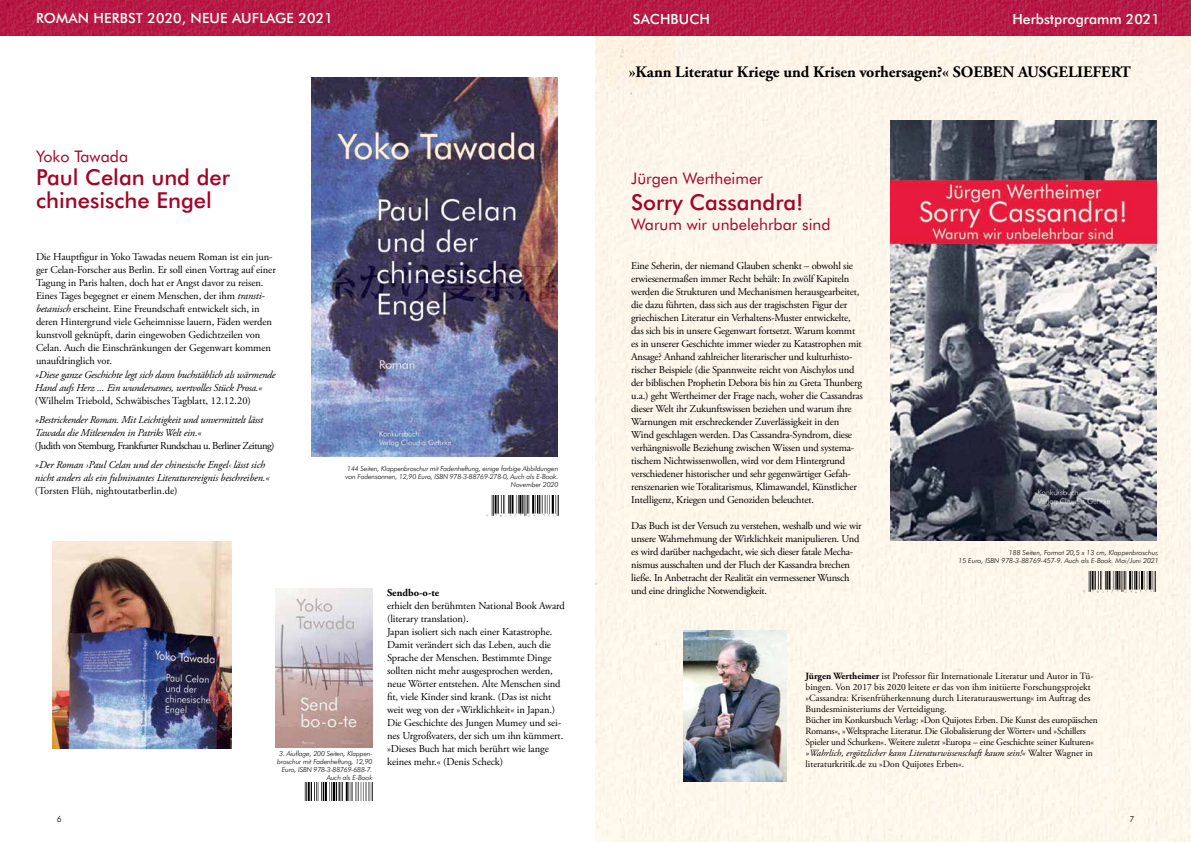
<style>
.page{position:relative;width:1191px;height:842px;background:#fff}
.page>*{position:absolute;margin:0;border:0;box-sizing:border-box;transform-origin:0 0}
.t1{font:500 22px/23px "Futura BT";color:#a10528}
.t2{font:700 16px "Adobe Garamond Pro";letter-spacing:-.005em;color:#000}
.t3{font:16px "Futura BT";color:#a10528}
.t4{font:500 14px "Futura BT";letter-spacing:.01em;color:#fff}
.t5{font:10.5px/13px "Adobe Garamond Pro";letter-spacing:-.02em;color:#000}
.t6{font:italic 10.5px/13px "Adobe Garamond Pro";letter-spacing:-.02em;color:#000}
.t7{font:10.5px "Adobe Garamond Pro";color:#000}
.t8{font:10.5px "Adobe Garamond Pro";letter-spacing:-.05em;color:#000}
.t9{font:700 10.5px "Adobe Garamond Pro";color:#000}
.t10{font:9.5px/11px "Adobe Garamond Pro";color:#000}
.t11{font:300 8.5px "Futura BT";color:#000}
.t12{font:italic 300 7px/8px "Futura BT";letter-spacing:-.015em;color:#000;text-align:right}
.s1{font-style:italic}
.s2{font-weight:700}
</style>
<div class="page">
<div style="left:595px;top:36px;width:596px;height:806px;background:#fef6eb"></div>
<img style="left:1081px;top:571px;width:74px;height:23px">
<img style="left:683px;top:630px;width:104px;height:151px">
<img style="left:891px;top:121px;width:265px;height:420px">
<img style="left:486px;top:495px;width:73px;height:22px">
<img style="left:311px;top:78px;width:246px;height:378px">
<img style="left:276px;top:589px;width:96px;height:158px">
<img style="left:304px;top:783px;width:68px;height:18px">
<img style="left:52px;top:542px;width:179px;height:206px">
<img style="left:0;top:0;width:1191px;height:36px">
<h3 class="t4" style="left:36px;top:10px;width:93px">Roman Herbst</h3>
<h3 class="t4" style="left:147px;top:10px;width:187px">2020, n eue Auflage 2021</h3>
<h3 class="t4" style="left:633px;top:11px;width:79px">SACHBUCH</h3>
<h3 class="t4" style="left:1012px;top:11px;width:149px">Herbstprogramm 2021</h3>
<h2 class="t3" style="left:36px;top:146px;width:93px">Yoko Tawada</h2>
<h1 class="t1" style="left:36px;top:165px;width:195px">Paul Celan und der chinesische Engel</h1>
<p class="t5" style="left:36px;top:251px;width:241px">Die Hauptfigur in Yoko Tawadas neuem Roman ist ein jun&shy;ger Celan-Forscher aus Berlin. Er soll einen Vortrag auf einer Tagung in Paris halten, doch hat er Angst davor zu reisen.<br>Eines Tages begegnet er einem Menschen, der ihm <span class="s1">transti&shy;betanisch</span> erscheint. Eine Freundschaft entwickelt sich, in deren Hintergrund viele Geheimnisse lauern, Fäden werden kunstvoll geknüpft, darin eingewoben Gedichtzeilen von Celan. Auch die Einschränkungen der Gegenwart kommen unaufdringlich vor.</p>
<p class="t6" style="left:35px;top:369px;width:242px">»Diese ganze Geschichte legt sich dann buchstäblich als wärmende<br>Hand aufs Herz ... Ein wundersames, wertvolles Stück Prosa.«</p>
<p class="t7" style="left:35px;top:395px;width:217px">(Wilhelm Triebold, Schwäbisches Tagblatt, 12.12.20)</p>
<p class="t6" style="left:35px;top:414px;width:230px">»Bestrickender Roman. Mit Leichtigkeit und unvermittelt lässt<br>Tawada die Mitlesenden in Patriks Welt ein.«</p>
<p class="t8" style="left:35px;top:439px;width:241px">(Judith von Sternburg, Frankfurter Rundschau u. Berliner Zeitung)</p>
<p class="t6" style="left:35px;top:458px;width:236px">»Der Roman ›Paul Celan und der chinesische Engel‹ lässt sich nicht anders als ein fulminantes Literaturereignis beschreiben.«</p>
<p class="t7" style="left:35px;top:484px;width:144px">(Torsten Flüh, nightoutatberlin.de)</p>
<p class="t12" style="left:346px;top:464px;width:214px">144 Seiten, Klappenbroschur mit Fadenheftung, einige farbige Abbildungen von Fadensonnen, 12,90 Euro, ISBN 978-3-88769-278-0, Auch als E-Book.<br>November 2020</p>
<p class="t11" style="left:57px;top:814px;width:6px">6</p>
<p class="t12" style="left:277px;top:749px;width:97px">3. Aiuflage, 200 Seiten, Klappen&shy;broschur mit Fadenheftung, 12,90<br>Euro, ISBN 978-3-88769-688-7.<br>Auch als E-Book</p>
<p class="t9" style="left:387px;top:587px;width:54px">Sendbo-o-te</p>
<p class="t5" style="left:387px;top:600px;width:179px">erhielt den berühmten National Book Award (literary translation).<br>Japan isoliert sich nach einer Katastrophe.<br>Damit verändert sich das Leben, auch die Sprache der Menschen. Bestimmte Dinge sollten nicht mehr ausgesprochen werden, neue Wörter entstehen. Alte Menschen sind fit, viele Kinder sind krank. (Das ist nicht weit weg von der »Wirklichkeit« in Japan.)<br>Die Geschichte des Jungen Mumey und sei&shy;nes Urgroßvaters, der sich um ihn kümmert. »Dieses Buch hat mich berührt wie lange keines mehr.« (Denis Scheck)</p>
<h2 class="t2" style="left:628px;top:63px;width:503px">»Kann Literatur Kriege und Krisen vorhersagen?« SOEBEN AUSGELIEFERT</h2>
<h2 class="t3" style="left:631px;top:169px;width:133px">Jürgen Wertheimer</h2>
<h1 class="t1" style="left:631px;top:191px;width:174px">Sorry Cassandra!</h1>
<h2 class="t3" style="left:631px;top:215px;width:201px">Warum wir unbelehrbar sind</h2>
<p class="t5" style="left:631px;top:260px;width:233px">Eine Seherin, der niemand Glauben schenkt – obwohl sie erwiesenermaßen immer Recht behält: In zwölf Kapiteln werden die Strukturen und Mechanismen herausgearbeitet, die dazu führten, dass sich aus der tragischsten Figur der griechischen Literatur ein Verhaltens-Muster entwickelte, das sich bis in unsere Gegenwart fortsetzt. Warum kommt es in unserer Geschichte immer wieder zu Katastrophen mit Ansage? Anhand zahlreicher literarischer und kulturhisto&shy;rischer Beispiele (die Spannweite reicht von Aischylos und der biblischen Prophetin Debora bis hin zu Greta Thunberg u.a.) geht Wertheimer der Frage nach, woher die Cassandras dieser Welt ihr Zukunftswissen beziehen und warum ihre Warnungen mit erschreckender Zuverlässigkeit in den Wind geschlagen werden. Das Cassandra-Syndrom, diese verhängnisvolle Beziehung zwischen Wissen und systema&shy;tischem Nichtwissenwollen, wird vor dem Hintergrund verschiedener historischer und sehr gegenwärtiger Gefah&shy;renszenarien wie Totalitarismus, Klimawandel, Künstlicher Intelligenz, Kriegen und Genoziden beleuchtet.</p>
<p class="t5" style="left:631px;top:520px;width:232px">Das Buch ist der Versuch zu verstehen, weshalb und wie wir unsere Wahrnehmung der Wirklichkeit manipulieren. Und es wird darüber nachgedacht, wie sich dieser fatale Mecha&shy;nismus ausschalten und der Fluch der Kassandra brechen ließe. In Anbetracht der Realität ein vermessener Wunsch und eine dringliche Notwendigkeit.</p>
<p class="t12" style="left:958px;top:549px;width:202px">188 Seiten, Format 20,5 x 13 cm, Klappenbroschur,<br>15 Euro, ISBN 978-3-88769-457-9. Auch als E-Book. Mai/Juni 2021</p>
<p class="t10" style="left:805px;top:671px;width:293px"><span class="s2">Jürgen Wertheimer</span> ist Professor für Internationale Literatur und Autor in Tü&shy;bingen. Von 2017 bis 2020 leitete er das von ihm initiierte Forschungsprojekt »Cassandra: Krisenfrüherkennung durch Literaturauswertung« im Auftrag des Bundesministeriums der Verteidigung.<br>Bücher im Konkursbuch Verlag: »Don Quijotes Erben. Die Kunst des europäischen Romans«, »Weltsprache Literatur. Die Globalisierung der Wörter« und »Schillers Spieler und Schurken«. Weitere zuletzt »Europa – eine Geschichte seiner Kulturen« <span class="s1">»Wahrlich, ergötzlicher kann Literaturwissenschaft kaum sein!«</span> Walter Wagner in literaturkritik.de zu »Don Quijotes Erben«.</p>
<p class="t11" style="left:1129px;top:814px;width:6px">7</p>
</div>
